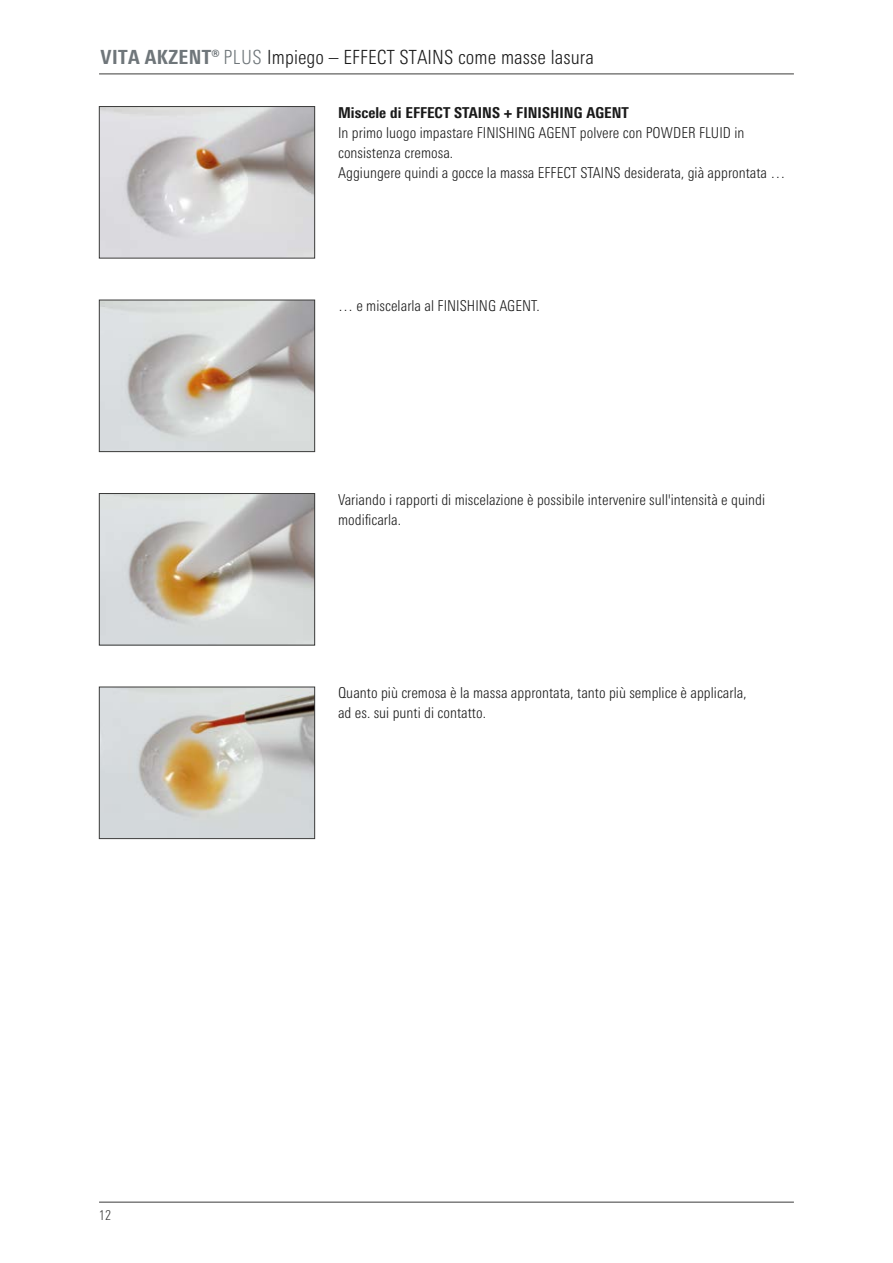
<style>
.page{position:relative;width:893px;height:1263px;background:#fff}
.page>*{position:absolute;margin:0;border:0;box-sizing:border-box;transform-origin:0 0}
.t1{font:300 condensed 19.5px "Univers Next Pro";letter-spacing:.005em;color:#1a1a1a}
.t2{font:300 condensed 15px/20.2px "Univers Next Pro";letter-spacing:.005em;color:#1a1a1a}
.t3{font:800 condensed 15px "Univers Next Pro";letter-spacing:.005em;color:#1a1a1a}
.t4{font:300 condensed 13.5px "Univers Next Pro";color:#3b3b3a}
.s1{font-weight:800;color:#6f767a}
.s2{color:#6f767a}
</style>
<div class="page">
<hr style="left:99px;top:74px;width:695px;height:1px;background:#3b3b3a">
<hr style="left:99px;top:1202px;width:695px;height:1px;background:#3b3b3a">
<img style="left:101px;top:108px;width:212px;height:148px">
<div style="left:99px;top:106px;width:216px;height:152px;border:1px solid #3b3b3a"></div>
<img style="left:101px;top:302px;width:212px;height:148px">
<div style="left:99px;top:300px;width:216px;height:152px;border:1px solid #3b3b3a"></div>
<img style="left:101px;top:495px;width:212px;height:148px">
<div style="left:99px;top:493px;width:216px;height:152px;border:1px solid #3b3b3a"></div>
<img style="left:101px;top:689px;width:212px;height:148px">
<div style="left:99px;top:687px;width:216px;height:152px;border:1px solid #3b3b3a"></div>
<h1 class="t1" style="left:101px;top:46px;width:495px"><span class="s1">VITA AKZENT®</span> <span class="s2">PLUS</span> Impiego – EFFECT STAINS come masse lasura</h1>
<p class="t3" style="left:338px;top:103px;width:292px">Miscele di EFFECT STAINS + FINISHING AGENT</p>
<p class="t2" style="left:338px;top:122px;width:449px">In primo luogo impastare FINISHING AGENT polvere con POWDER FLUID in consistenza cremosa.<br>Aggiungere quindi a gocce la massa EFFECT STAINS desiderata, già approntata …</p>
<p class="t2" style="left:338px;top:296px;width:203px">… e miscelarla al FINISHING AGENT.</p>
<p class="t2" style="left:338px;top:489px;width:429px">Variando i rapporti di miscelazione è possibile intervenire sull'intensità e quindi modificarla.</p>
<p class="t4" style="left:99px;top:1207px;width:14px">12</p>
<p class="t2" style="left:338px;top:682px;width:410px">Quanto più cremosa è la massa approntata, tanto più semplice è applicarla, ad es. sui punti di contatto.</p>
</div>
